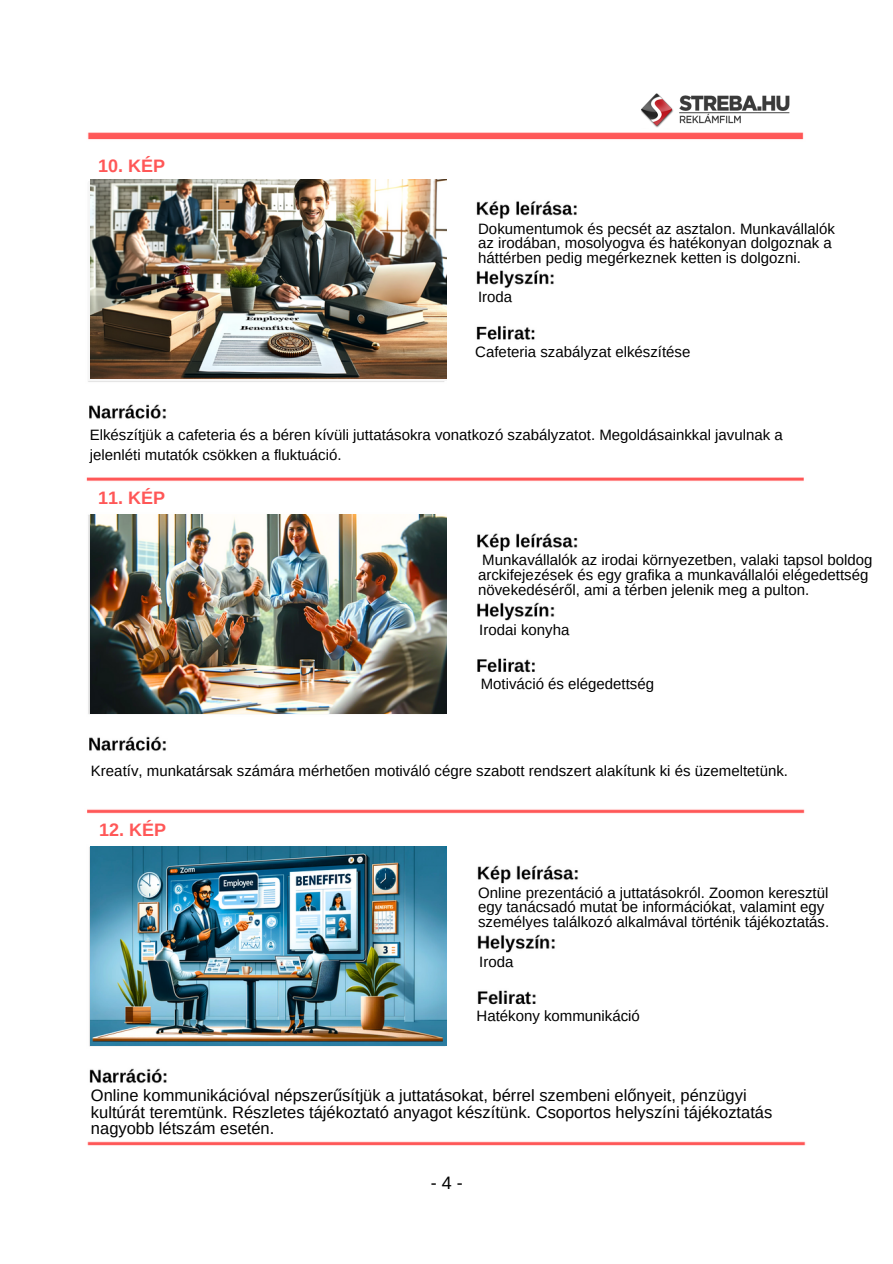
<style>
.page{position:relative;width:893px;height:1264px;background:#fff}
.page>*{position:absolute;margin:0;border:0;box-sizing:border-box;transform-origin:0 0}
.t1{font:700 18px "Arimo";color:#ff5757}
.t2{font:18px "Arimo";color:#000}
.t3{font:16.5px/16.8px "Arimo";color:#000}
.t4{font:15px/14.7px "Arimo";color:#000}
</style>
<div class="page">
<img style="left:86px;top:132px;width:720px;height:1014px">
<img style="left:91px;top:514px;width:355px;height:199px">
<img style="left:91px;top:846px;width:355px;height:199px">
<img style="left:641px;top:93px;width:149px;height:35px">
<img style="left:91px;top:179px;width:355px;height:200px">
<p class="t1" style="left:98px;top:156px;width:68px">10. KÉP</p>
<p class="t4" style="left:478px;top:221px;width:358px">Dokumentumok és pecsét az asztalon. Munkavállalók az irodában, mosolyogva és hatékonyan dolgoznak a háttérben pedig megérkeznek ketten is dolgozni.</p>
<p class="t4" style="left:478px;top:289px;width:36px">Iroda</p>
<p class="t4" style="left:475px;top:344px;width:217px">Cafeteria szabályzat elkészítése</p>
<p class="t4" style="left:90px;top:424px;width:694px;line-height:20.2px">Elkészítjük a cafeteria és a béren kívüli juttatásokra vonatkozó szabályzatot. Megoldásainkkal javulnak a jelenléti mutatók csökken a fluktuáció.</p>
<p class="t1" style="left:98px;top:487px;width:68px">11. KÉP</p>
<p class="t4" style="left:478px;top:553px;width:396px">Munkavállalók az irodai környezetben, valaki tapsol boldog arckifejezések és egy grafika a munkavállalói elégedettség növekedéséről, ami a térben jelenik meg a pulton.</p>
<p class="t4" style="left:479px;top:622px;width:92px">Irodai konyha</p>
<p class="t4" style="left:480px;top:676px;width:175px">Motiváció és elégedettség</p>
<p class="t4" style="left:91px;top:763px;width:698px">Kreatív, munkatársak számára mérhetően motiváló cégre szabott rendszert alakítunk ki és üzemeltetünk.</p>
<p class="t1" style="left:99px;top:819px;width:68px">12. KÉP</p>
<p class="t4" style="left:478px;top:885px;width:352px">Online prezentáció a juttatásokról. Zoomon keresztül egy tanácsadó mutat be információkat, valamint egy személyes találkozó alkalmával történik tájékoztatás.</p>
<p class="t4" style="left:479px;top:954px;width:36px">Iroda</p>
<p class="t4" style="left:476px;top:1008px;width:165px">Hatékony kommunikáció</p>
<p class="t3" style="left:91px;top:1086px;width:682px">Online kommunikációval népszerűsítjük a juttatásokat, bérrel szembeni előnyeit, pénzügyi kultúrát teremtünk. Részletes tájékoztató anyagot készítünk. Csoportos helyszíni tájékoztatás nagyobb létszám esetén.</p>
<p class="t2" style="left:430px;top:1172px;width:33px">- 4 -</p>
</div>
